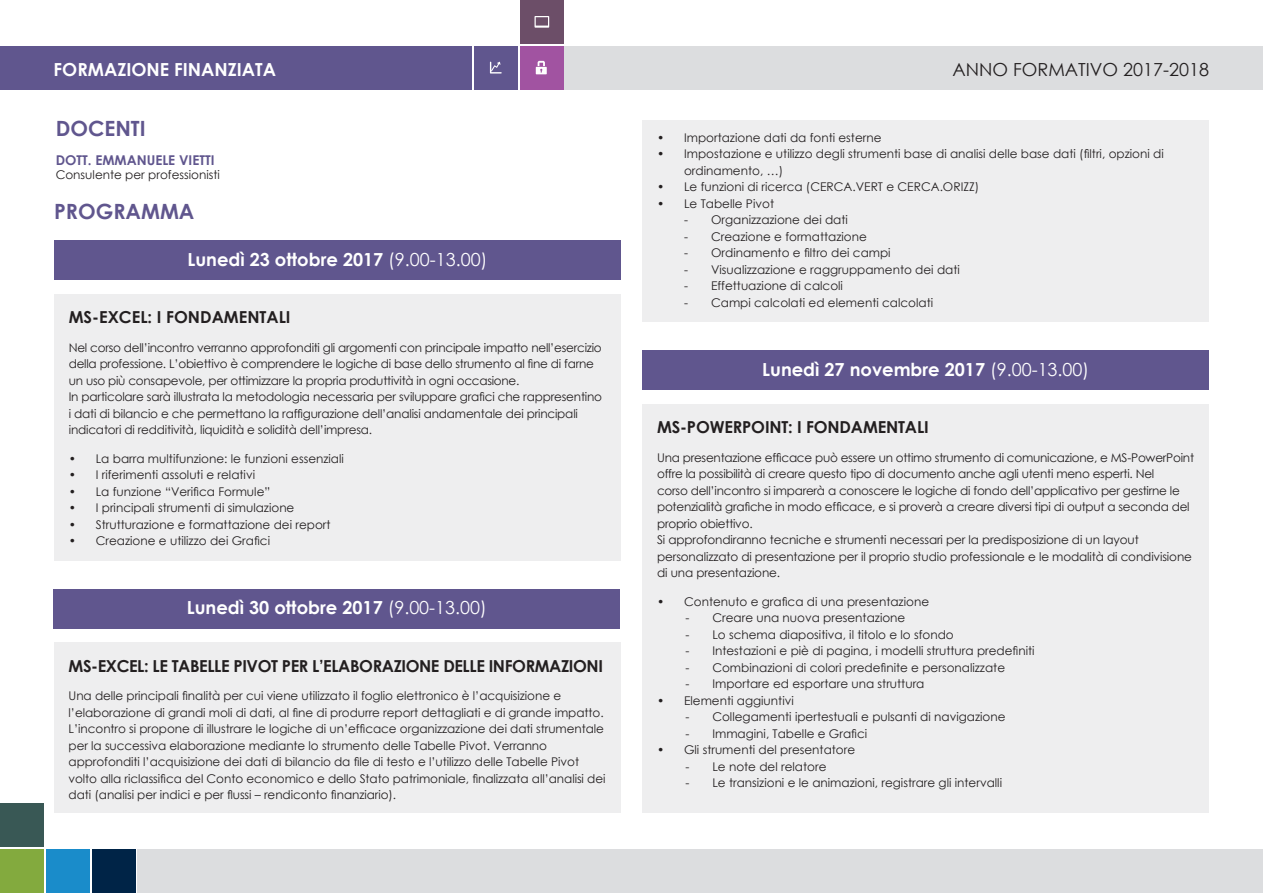
<style>
.page{position:relative;width:1263px;height:893px;background:#fff}
.page>*{position:absolute;margin:0;border:0;box-sizing:border-box;transform-origin:0 0}
.t1{font:700 21px "Century Gothic";color:#60568e}
.t2{font:700 18px "Century Gothic";color:#fff}
.t3{font:18px "Century Gothic";color:#231f20}
.t4{font:700 16.5px "Century Gothic";letter-spacing:-.025em;color:#231f20}
.t5{font:700 16.5px "Century Gothic";color:#231f20}
.t6{font:700 13.5px "Century Gothic";color:#60568e}
.t7{font:12px/16.5px "Century Gothic";letter-spacing:-.005em;color:#231f20}
.s1{font-weight:400}
</style>
<div class="page">
<div style="left:0;top:46px;width:472px;height:44px;background:#60568e"></div>
<div style="left:564px;top:46px;width:699px;height:44px;background:#dcdddf"></div>
<div style="left:0;top:849px;width:44px;height:44px;background:#83aa3e"></div>
<div style="left:0;top:803px;width:44px;height:44px;background:#395855"></div>
<div style="left:92px;top:849px;width:44px;height:44px;background:#002447"></div>
<div style="left:138px;top:849px;width:1125px;height:44px;background:#dcdddf"></div>
<div style="left:46px;top:849px;width:44px;height:44px;background:#1a8cca"></div>
<div style="left:520px;top:46px;width:44px;height:43px;background:#a153a1"></div>
<div style="left:520px;top:0;width:44px;height:44px;background:#6c4e68"></div>
<div style="left:474px;top:46px;width:44px;height:43px;background:#60568e"></div>
<svg style="left:536px;top:61px;width:11px;height:13px"></svg>
<svg style="left:534px;top:16px;width:15px;height:12px"></svg>
<svg style="left:490px;top:62px;width:12px;height:12px"></svg>
<div style="left:54px;top:294px;width:567px;height:266px;background:#eeeeef"></div>
<div style="left:642px;top:404px;width:567px;height:409px;background:#eeeeef"></div>
<div style="left:642px;top:120px;width:567px;height:202px;background:#eeeeef"></div>
<div style="left:54px;top:643px;width:566px;height:170px;background:#eeeeef"></div>
<div style="left:54px;top:240px;width:567px;height:40px;background:#60568e"></div>
<div style="left:642px;top:350px;width:567px;height:40px;background:#60568e"></div>
<div style="left:54px;top:589px;width:566px;height:40px;background:#60568e"></div>
<h2 class="t2" style="left:54px;top:56px;width:224px">FORMAZIONE FINANZIATA</h2>
<h2 class="t3" style="left:952px;top:57px;width:258px">ANNO FORMATIVO 2017-2018</h2>
<p class="t1" style="left:56px;top:112px;width:91px">DOCENTI</p>
<p class="t6" style="left:56px;top:150px;width:160px">DOTT. EMMANUELE VIETTI</p>
<p class="t7" style="left:56px;top:167px;width:166px">Consulente per professionisti</p>
<p class="t1" style="left:54px;top:195px;width:142px">PROGRAMMA</p>
<p class="t2" style="left:187px;top:245px;width:301px">Lunedì 23 ottobre 2017 <span class="s1">(9.00-13.00)</span></p>
<p class="t5" style="left:69px;top:305px;width:223px">MS-EXCEL: I FONDAMENTALI</p>
<p class="t7" style="left:69px;top:339px;width:534px">Nel corso dell’incontro verranno approfonditi gli argomenti con principale impatto nell’esercizio della professione. L’obiettivo è comprendere le logiche di base dello strumento al fine di farne un uso più consapevole, per ottimizzare la propria produttività in ogni occasione.</p>
<p class="t7" style="left:69px;top:388px;width:535px">In particolare sarà illustrata la metodologia necessaria per sviluppare grafici che rappresentino i dati di bilancio e che permettano la raffigurazione dell’analisi andamentale dei principali indicatori di redditività, liquidità e solidità dell’impresa.</p>
<p class="t7" style="left:69px;top:450px;width:277px">• La barra multifunzione: le funzioni essenziali</p>
<p class="t7" style="left:69px;top:466px;width:188px">• I riferimenti assoluti e relativi</p>
<p class="t7" style="left:69px;top:483px;width:203px">• La funzione “Verifica Formule”</p>
<p class="t7" style="left:69px;top:499px;width:227px">• I principali strumenti di simulazione</p>
<p class="t7" style="left:69px;top:516px;width:263px">• Strutturazione e formattazione dei report</p>
<p class="t7" style="left:69px;top:532px;width:203px">• Creazione e utilizzo dei Grafici</p>
<p class="t2" style="left:187px;top:594px;width:301px">Lunedì 30 ottobre 2017 <span class="s1">(9.00-13.00)</span></p>
<p class="t4" style="left:69px;top:653px;width:536px">MS-EXCEL: LE TABELLE PIVOT PER L’ELABORAZIONE DELLE INFORMAZIONI</p>
<p class="t7" style="left:69px;top:688px;width:537px">Una delle principali finalità per cui viene utilizzato il foglio elettronico è l’acquisizione e l’elaborazione di grandi moli di dati, al fine di produrre report dettagliati e di grande impatto.</p>
<p class="t7" style="left:69px;top:721px;width:538px">L’incontro si propone di illustrare le logiche di un’efficace organizzazione dei dati strumentale per la successiva elaborazione mediante lo strumento delle Tabelle Pivot. Verranno approfonditi l’acquisizione dei dati di bilancio da file di testo e l’utilizzo delle Tabelle Pivot volto alla riclassifica del Conto economico e dello Stato patrimoniale, finalizzata all’analisi dei dati (analisi per indici e per flussi – rendiconto finanziario).</p>
<p class="t7" style="left:657px;top:129px;width:226px">• Importazione dati da fonti esterne</p>
<p class="t7" style="left:684px;top:146px;width:481px;text-indent:-27px">• Impostazione e utilizzo degli strumenti base di analisi delle base dati (filtri, opzioni di ordinamento, …)</p>
<p class="t7" style="left:657px;top:179px;width:324px">• Le funzioni di ricerca (CERCA.VERT e CERCA.ORIZZ)</p>
<p class="t7" style="left:657px;top:195px;width:118px">• Le Tabelle Pivot</p>
<p class="t7" style="left:684px;top:212px;width:165px">- Organizzazione dei dati</p>
<p class="t7" style="left:684px;top:228px;width:184px">- Creazione e formattazione</p>
<p class="t7" style="left:684px;top:245px;width:208px">- Ordinamento e filtro dei campi</p>
<p class="t7" style="left:684px;top:261px;width:277px">- Visualizzazione e raggruppamento dei dati</p>
<p class="t7" style="left:684px;top:278px;width:160px">- Effettuazione di calcoli</p>
<p class="t7" style="left:684px;top:294px;width:251px">- Campi calcolati ed elementi calcolati</p>
<p class="t2" style="left:762px;top:355px;width:328px">Lunedì 27 novembre 2017 <span class="s1">(9.00-13.00)</span></p>
<p class="t4" style="left:657px;top:415px;width:273px">MS-POWERPOINT: I FONDAMENTALI</p>
<p class="t7" style="left:657px;top:449px;width:538px">Una presentazione efficace può essere un ottimo strumento di comunicazione, e MS-PowerPoint offre la possibilità di creare questo tipo di documento anche agli utenti meno esperti. Nel<br>corso dell’incontro si imparerà a conoscere le logiche di fondo dell’applicativo per gestirne le potenzialità grafiche in modo efficace, e si proverà a creare diversi tipi di output a seconda del proprio obiettivo.</p>
<p class="t7" style="left:657px;top:531px;width:536px">Si approfondiranno tecniche e strumenti necessari per la predisposizione di un layout personalizzato di presentazione per il proprio studio professionale e le modalità di condivisione di una presentazione.</p>
<p class="t7" style="left:657px;top:593px;width:274px">• Contenuto e grafica di una presentazione</p>
<p class="t7" style="left:685px;top:609px;width:221px">- Creare una nuova presentazione</p>
<p class="t7" style="left:685px;top:626px;width:270px">- Lo schema diapositiva, il titolo e lo sfondo</p>
<p class="t7" style="left:685px;top:642px;width:351px">- Intestazioni e piè di pagina, i modelli struttura predefiniti</p>
<p class="t7" style="left:685px;top:659px;width:321px">- Combinazioni di colori predefinite e personalizzate</p>
<p class="t7" style="left:685px;top:675px;width:241px">- Importare ed esportare una struttura</p>
<p class="t7" style="left:657px;top:692px;width:138px">• Elementi aggiuntivi</p>
<p class="t7" style="left:685px;top:708px;width:322px">- Collegamenti ipertestuali e pulsanti di navigazione</p>
<p class="t7" style="left:685px;top:725px;width:183px">- Immagini, Tabelle e Grafici</p>
<p class="t7" style="left:657px;top:741px;width:200px">• Gli strumenti del presentatore</p>
<p class="t7" style="left:685px;top:758px;width:143px">- Le note del relatore</p>
<p class="t7" style="left:685px;top:774px;width:318px">- Le transizioni e le animazioni, registrare gli intervalli</p>
</div>
